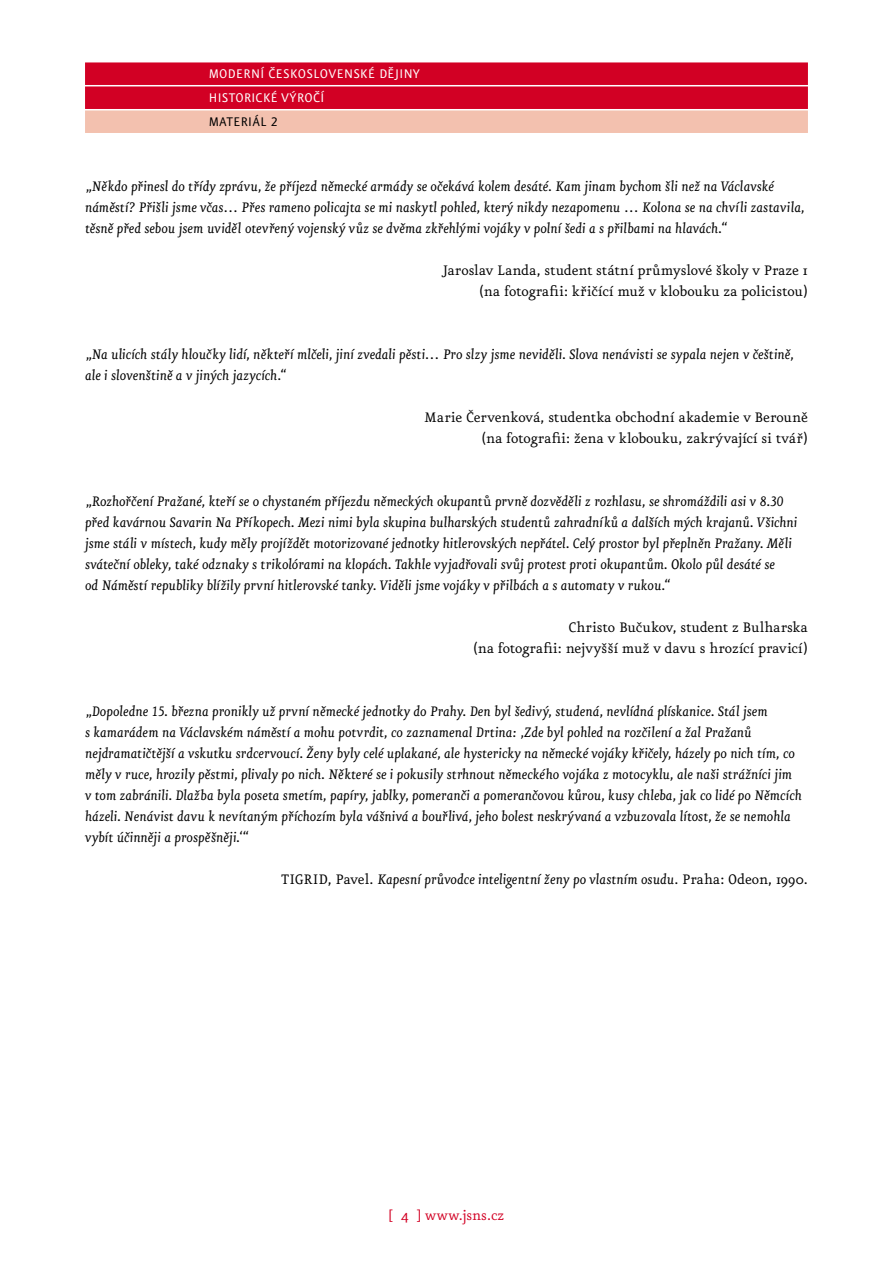
<style>
.page{position:relative;width:893px;height:1263px;background:#fff}
.page>*{position:absolute;margin:0;border:0;box-sizing:border-box;transform-origin:0 0}
.t1{font:italic 16.5px/21px "Eureka OT";letter-spacing:-.005em;color:#000}
.t2{font:16.5px/21px "Eureka OT";letter-spacing:-.005em;color:#000;text-align:right}
.t3{font:16.5px "Eureka OT";color:#d20024}
.t4{font:15px/24px "Eureka Sans OT";letter-spacing:.025em;color:#fff}
.t5{font:15px "Eureka Sans OT";letter-spacing:.025em;color:#000}
.s1{font-style:normal}
</style>
<div class="page">
<div style="left:85px;top:62px;width:723px;height:23px;background:#d20024"></div>
<div style="left:85px;top:86px;width:723px;height:23px;background:#d20024"></div>
<div style="left:85px;top:110px;width:723px;height:23px;background:#f3c1af"></div>
<p class="t4" style="left:209px;top:62px;width:213px">MODERNÍ ČESKOSLOVENSKÉ DĚJINY<br>HISTORICKÉ VÝROČÍ</p>
<p class="t5" style="left:209px;top:114px;width:70px">MATERIÁL 2</p>
<p class="t1" style="left:85px;top:176px;width:721px">„Někdo přinesl do třídy zprávu, že příjezd německé armády se očekává kolem desáté. Kam jinam bychom šli než na Václavské náměstí? Přišli jsme včas… Přes rameno policajta se mi naskytl pohled, který nikdy nezapomenu … Kolona se na chvíli zastavila, těsně před sebou jsem uviděl otevřený vojenský vůz se dvěma zkřehlými vojáky v polní šedi a s přilbami na hlavách.“</p>
<p class="t2" style="left:442px;top:260px;width:367px">Jaroslav Landa, student státní průmyslové školy v Praze 1 (na fotografii: křičící muž v klobouku za policistou)</p>
<p class="t1" style="left:85px;top:344px;width:710px">„Na ulicích stály hloučky lidí, někteří mlčeli, jiní zvedali pěsti… Pro slzy jsme neviděli. Slova nenávisti se sypala nejen v češtině, ale i slovenštině a v jiných jazycích.“</p>
<p class="t2" style="left:424px;top:407px;width:385px">Marie Červenková, studentka obchodní akademie v Berouně (na fotografii: žena v klobouku, zakrývající si tvář)</p>
<p class="t1" style="left:85px;top:491px;width:714px">„Rozhořčení Pražané, kteří se o chystaném příjezdu německých okupant<span class="s1">ů</span> prvně dozvěděli z rozhlasu, se shromáždili asi v 8.30 před kavárnou Savarin Na Příkopech. Mezi nimi byla skupina bulharských studentů zahradníků a dalších mých krajanů. Všichni jsme stáli v místech, kudy měly projíždět motorizované jednotky hitlerovských nepřátel. Celý prostor byl přeplněn Pražany. Měli sváteční obleky, také odznaky s trikolórami na klopách. Takhle vyjadřovali svůj protest proti okupantům. Okolo půl desáté se<br>od Náměstí republiky blížily první hitlerovské tanky. Viděli jsme vojáky v přilbách a s automaty v rukou.“</p>
<p class="t2" style="left:473px;top:617px;width:336px">Christo Bučukov, student z Bulharska<br>(na fotografii: nejvyšší muž v davu s hrozící pravicí)</p>
<p class="t1" style="left:85px;top:701px;width:718px">„Dopoledne 15. března pronikly už první německé jednotky do Prahy. Den byl šedivý, studená, nevlídná plískanice. Stál jsem<br>s kamarádem na Václavském náměstí a mohu potvrdit, co zaznamenal Drtina: ‚Zde byl pohled na rozčilení a žal Pražanů nejdramatičtější a vskutku srdcervoucí. Ženy byly celé uplakané, ale hystericky na německé vojáky křičely, házely po nich tím, co měly v ruce, hrozily pěstmi, plivaly po nich. Některé se i pokusily strhnout německého vojáka z motocyklu, ale naši strážníci jim v tom zabránili. Dlažba byla poseta smetím, papíry, jablky, pomeranči a pomerančovou kůrou, kusy chleba, jak co lidé po Němcích házeli. Nenávist davu k nevítaným příchozím byla vášnivá a bouřlivá, jeho bolest neskrývaná a vzbuzovala lítost, že se nemohla vybít účinněji a prospěšněji.‘“</p>
<p class="t1" style="left:281px;top:869px;width:528px"><span class="s1">TIGRID, Pavel.</span> Kapesní průvodce inteligentní ženy po vlastním osudu<span class="s1">. Praha: Odeon, 1990.</span></p>
<p class="t3" style="left:388px;top:1207px;width:117px">[ 4 ] www.jsns.cz</p>
</div>
